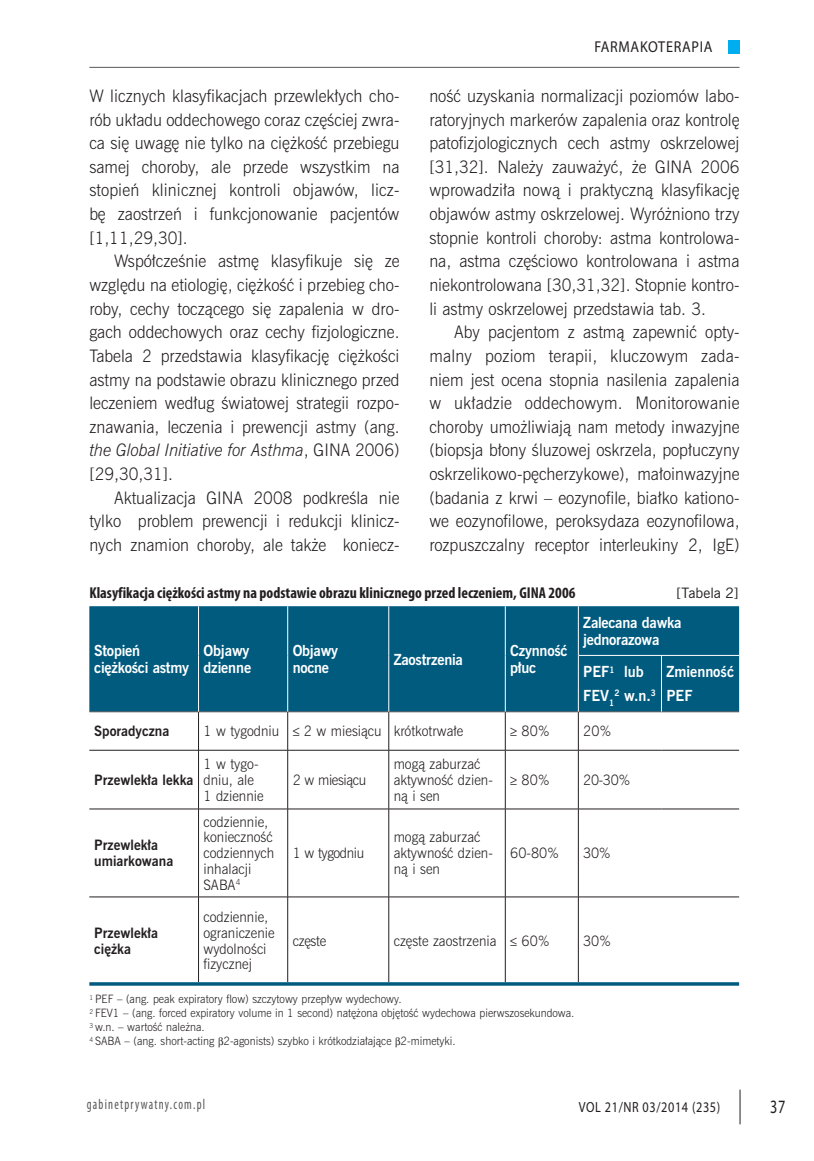
<style>
.page{position:relative;width:814px;height:1161px;background:#fff}
.page>*{position:absolute;margin:0;border:0;box-sizing:border-box;transform-origin:0 0}
.t1{font:18.9px "Myriad Pro";color:#231f20;scale:.75 1}
.t2{font:15.75px/23.6px "News Goth Lt PL";color:#231f20;text-align:justify;scale:.95 1}
.t3{font:700 condensed 15.75px "Myriad Pro";color:#231f20}
.t4{font:15.75px "Myriad Pro";letter-spacing:.05em;color:#231f20;scale:.9 1}
.t5{font:condensed 14.7px "Myriad Pro";letter-spacing:.1em;color:#57585a;scale:.83 1}
.t6{font:14.7px "Myriad Pro";letter-spacing:.05em;color:#231f20;scale:.83 1}
.t7{font:700 14px/17.5px "News Goth PL";letter-spacing:-.02em;color:#fff;scale:.95 1}
.t8{font:700 14px/23.6px "News Goth PL";color:#fff;scale:.95 1}
.t9{font:13.12px/15.8px "News Goth Lt PL";color:#231f20;scale:.95 1}
.t10{font:700 13.12px/15.8px "News Goth PL";color:#231f20;scale:.95 1}
.t11{font:13.12px "News Goth Lt PL";letter-spacing:-.03em;color:#231f20;scale:.95 1}
.t12{font:13.12px "News Goth PL";letter-spacing:-.01em;color:#231f20}
.t13{font:10.5px/14px "News Goth Lt PL";color:#231f20;scale:.95 1}
.s1{font-style:italic}
</style>
<div class="page">
<hr style="left:739px;top:1089px;width:1px;height:35px;background:#231f20">
<hr style="left:89px;top:67px;width:650px;height:1px;background:#57585a">
<div style="left:728px;top:41px;width:11px;height:13px;background:#00aeef"></div>
<div style="left:89px;top:606px;width:650px;height:105px;background:#005b7f"></div>
<hr style="left:198px;top:712px;width:1px;height:38px;background:#231f20">
<hr style="left:287px;top:712px;width:1px;height:38px;background:#231f20">
<hr style="left:388px;top:712px;width:1px;height:38px;background:#231f20">
<hr style="left:505px;top:712px;width:1px;height:38px;background:#231f20">
<hr style="left:578px;top:712px;width:1px;height:38px;background:#231f20">
<hr style="left:89px;top:750px;width:199px;height:1px;background:#231f20">
<hr style="left:198px;top:750px;width:1px;height:59px;background:#231f20">
<hr style="left:288px;top:750px;width:101px;height:1px;background:#231f20">
<hr style="left:287px;top:750px;width:1px;height:59px;background:#231f20">
<hr style="left:389px;top:750px;width:116px;height:1px;background:#231f20">
<hr style="left:388px;top:750px;width:1px;height:59px;background:#231f20">
<hr style="left:505px;top:750px;width:73px;height:1px;background:#231f20">
<hr style="left:505px;top:750px;width:1px;height:59px;background:#231f20">
<hr style="left:578px;top:750px;width:83px;height:1px;background:#231f20">
<hr style="left:578px;top:750px;width:1px;height:59px;background:#231f20">
<hr style="left:661px;top:750px;width:78px;height:1px;background:#231f20">
<hr style="left:89px;top:809px;width:199px;height:1px;background:#231f20">
<hr style="left:198px;top:809px;width:1px;height:88px;background:#231f20">
<hr style="left:288px;top:809px;width:101px;height:1px;background:#231f20">
<hr style="left:287px;top:809px;width:1px;height:88px;background:#231f20">
<hr style="left:389px;top:809px;width:116px;height:1px;background:#231f20">
<hr style="left:388px;top:809px;width:1px;height:88px;background:#231f20">
<hr style="left:505px;top:809px;width:73px;height:1px;background:#231f20">
<hr style="left:505px;top:809px;width:1px;height:88px;background:#231f20">
<hr style="left:578px;top:809px;width:83px;height:1px;background:#231f20">
<hr style="left:578px;top:809px;width:1px;height:88px;background:#231f20">
<hr style="left:661px;top:809px;width:78px;height:1px;background:#231f20">
<hr style="left:89px;top:711px;width:650px;height:1px;background:#57585a">
<hr style="left:198px;top:606px;width:1px;height:49px;background:#fff">
<hr style="left:287px;top:606px;width:1px;height:49px;background:#fff">
<hr style="left:388px;top:606px;width:1px;height:49px;background:#fff">
<hr style="left:505px;top:606px;width:1px;height:49px;background:#fff">
<hr style="left:578px;top:606px;width:1px;height:49px;background:#fff">
<hr style="left:198px;top:655px;width:1px;height:56px;background:#fff">
<hr style="left:287px;top:655px;width:1px;height:56px;background:#fff">
<hr style="left:388px;top:655px;width:1px;height:56px;background:#fff">
<hr style="left:505px;top:655px;width:1px;height:56px;background:#fff">
<hr style="left:578px;top:655px;width:1px;height:56px;background:#fff">
<hr style="left:661px;top:656px;width:1px;height:55px;background:#fff">
<hr style="left:89px;top:896px;width:650px;height:1px;background:#231f20">
<hr style="left:198px;top:897px;width:1px;height:85px;background:#231f20">
<hr style="left:287px;top:897px;width:1px;height:85px;background:#231f20">
<hr style="left:388px;top:897px;width:1px;height:85px;background:#231f20">
<hr style="left:505px;top:897px;width:1px;height:85px;background:#231f20">
<hr style="left:578px;top:897px;width:1px;height:85px;background:#231f20">
<svg style="left:89px;top:982px;width:650px;height:4px;background:#1f6f8e"></svg>
<hr style="left:578px;top:655px;width:161px;height:1px;background:#fff">
<p class="t4" style="left:594px;top:41px;width:133px">FARMAKOTERAPIA</p>
<p class="t2" style="left:89px;top:85px;width:328px">W licznych klasyfikacjach przewlekłych cho&shy;rób układu oddechowego coraz częściej zwra&shy;ca się uwagę nie tylko na ciężkość przebiegu samej choroby, ale przede wszystkim na stopień klinicznej kontroli objawów, licz&shy;bę zaostrzeń i funkcjonowanie pacjentów [1,11,29,30].</p>
<p class="t2" style="left:89px;top:251px;width:328px;text-indent:25px">Współcześnie astmę klasyfikuje się ze względu na etiologię, ciężkość i przebieg cho&shy;roby, cechy toczącego się zapalenia w dro&shy;gach oddechowych oraz cechy fizjologiczne.<br>Tabela 2 przedstawia klasyfikację ciężkości astmy na podstawie obrazu klinicznego przed leczeniem według światowej strategii rozpo&shy;znawania, leczenia i prewencji astmy (ang. <span class="s1">the Global Initiative for Asthma</span>, GINA 2006) [29,30,31].</p>
<p class="t2" style="left:89px;top:487px;width:328px;text-indent:25px">Aktualizacja GINA 2008 podkreśla nie tylko problem prewencji i redukcji klinicz&shy;nych znamion choroby, ale także koniecz-</p>
<p class="t3" style="left:89px;top:587px;width:487px">Klasyfikacja ciężkości astmy na podstawie obrazu klinicznego przed leczeniem, GINA 2006</p>
<p class="t12" style="left:676px;top:587px;width:63px">[Tabela 2]</p>
<p class="t2" style="left:429px;top:85px;width:328px">ność uzyskania normalizacji poziomów labo&shy;ratoryjnych markerów zapalenia oraz kontrolę patofizjologicznych cech astmy oskrzelowej [31,32]. Należy zauważyć, że GINA 2006 wprowadziła nową i praktyczną klasyfikację objawów astmy oskrzelowej. Wyróżniono trzy stopnie kontroli choroby: astma kontrolowa&shy;na, astma częściowo kontrolowana i astma niekontrolowana [30,31,32]. Stopnie kontro&shy;li astmy oskrzelowej przedstawia tab. 3.</p>
<p class="t2" style="left:429px;top:322px;width:328px;text-indent:25px">Aby pacjentom z astmą zapewnić opty&shy;malny poziom terapii, kluczowym zada&shy;niem jest ocena stopnia nasilenia zapalenia w układzie oddechowym. Monitorowanie choroby umożliwiają nam metody inwazyjne (biopsja błony śluzowej oskrzela, popłuczyny oskrzelikowo-pęcherzykowe), małoinwazyjne (badania z krwi – eozynofile, białko kationo&shy;we eozynofilowe, peroksydaza eozynofilowa, rozpuszczalny receptor interleukiny 2, IgE)</p>
<p class="t7" style="left:94px;top:643px;width:101px">Stopień ciężkości astmy</p>
<p class="t7" style="left:203px;top:643px;width:52px">Objawy dzienne</p>
<p class="t7" style="left:293px;top:643px;width:49px">Objawy nocne</p>
<p class="t7" style="left:394px;top:652px;width:74px">Zaostrzenia</p>
<p class="t7" style="left:510px;top:643px;width:62px">Czynność płuc</p>
<p class="t7" style="left:583px;top:615px;width:105px">Zalecana dawka jednorazowa</p>
<p class="t8" style="left:583px;top:661px;width:78px">PEF<sup>1</sup> lub<br>FEV<sub>1</sub><sup>2</sup> w.n.<sup>3</sup></p>
<p class="t8" style="left:666px;top:661px;width:73px">Zmienność<br>PEF</p>
<p class="t10" style="left:94px;top:724px;width:80px">Sporadyczna</p>
<p class="t9" style="left:203px;top:724px;width:275px">1 w tygodniu ≤ 2 w miesiącu krótkotrwałe</p>
<p class="t9" style="left:510px;top:724px;width:43px">≥ 80%</p>
<p class="t9" style="left:583px;top:724px;width:31px">20%</p>
<p class="t10" style="left:94px;top:773px;width:106px">Przewlekła lekka</p>
<p class="t9" style="left:203px;top:757px;width:65px">1 w tygo&shy;dniu, ale<br>1 dziennie</p>
<p class="t9" style="left:394px;top:757px;width:106px">mogą zaburzać aktywność dzien&shy;ną i sen</p>
<p class="t11" style="left:293px;top:774px;width:79px">2 w miesiącu</p>
<p class="t9" style="left:510px;top:773px;width:43px">≥ 80%</p>
<p class="t9" style="left:583px;top:773px;width:51px">20-30%</p>
<p class="t10" style="left:94px;top:838px;width:85px">Przewlekła umiarkowana</p>
<p class="t10" style="left:94px;top:926px;width:69px">Przewlekła ciężka</p>
<p class="t9" style="left:203px;top:815px;width:76px">codziennie, konieczność codziennych inhalacji<br>SABA<sup>4</sup></p>
<p class="t9" style="left:203px;top:910px;width:76px">codziennie, ograniczenie wydolności fizycznej</p>
<p class="t11" style="left:293px;top:847px;width:77px">1 w tygodniu</p>
<p class="t9" style="left:394px;top:830px;width:106px">mogą zaburzać aktywność dzien&shy;ną i sen</p>
<p class="t9" style="left:510px;top:846px;width:53px">60-80%</p>
<p class="t9" style="left:583px;top:846px;width:30px">30%</p>
<p class="t9" style="left:293px;top:934px;width:37px">częste</p>
<p class="t9" style="left:394px;top:934px;width:166px">częste zaostrzenia ≤ 60%</p>
<p class="t9" style="left:583px;top:934px;width:31px">30%</p>
<p class="t13" style="left:89px;top:993px;width:512px"><sup>1</sup> PEF – (ang. peak expiratory flow) szczytowy przepływ wydechowy.<br><sup>2</sup> FEV1 – (ang. forced expiratory volume in 1 second) natężona objętość wydechowa pierwszosekundowa.<br><sup>3</sup> w.n. – wartość należna.<br><sup>4</sup> SABA – (ang. short-acting 2-agonists) szybko i krótkodziałające 2-mimetyki.</p>
<p class="t5" style="left:87px;top:1099px;width:144px">gabinetprywatny.com.pl</p>
<p class="t6" style="left:578px;top:1101px;width:172px">VOL 21/NR 03/2014 (235)</p>
<p class="t1" style="left:770px;top:1099px;width:22px">37</p>
</div>
